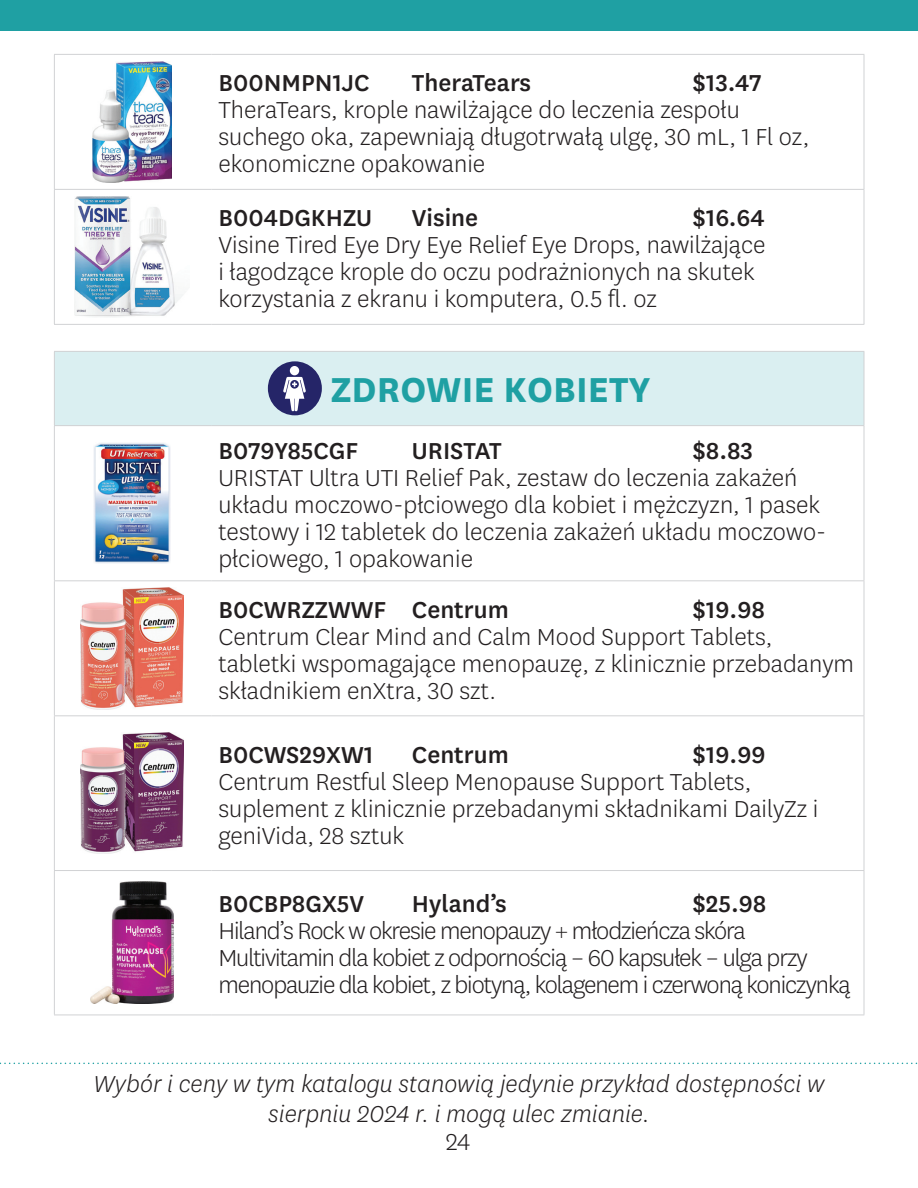
<style>
.page{position:relative;width:918px;height:1188px;background:#fff}
.page>*{position:absolute;margin:0;border:0;box-sizing:border-box;transform-origin:0 0}
.t1{font:700 40.5px "Centene Sans";color:#1fa0a3}
.t2{font:300 27px/27px "Centene Sans";color:#231f20}
.t3{font:300 27px/27px "Centene Sans";letter-spacing:-.04em;color:#231f20}
.t4{font:500 27px "Centene Sans";color:#231f20}
.t5{font:italic 300 27px/30px "Centene Sans";color:#231f20;text-align:center}
</style>
<div class="page">
<div style="left:0;top:0;width:918px;height:31px;background:#1fa0a3"></div>
<svg style="left:0;top:1063px;width:918px;height:1px"></svg>
<hr style="left:54px;top:54px;width:158px;height:1px;background:#d1d2d4">
<hr style="left:54px;top:55px;width:1px;height:134px;background:#d1d2d4">
<hr style="left:212px;top:54px;width:652px;height:1px;background:#d1d2d4">
<hr style="left:864px;top:55px;width:1px;height:134px;background:#d1d2d4">
<hr style="left:54px;top:189px;width:158px;height:1px;background:#d1d2d4">
<hr style="left:54px;top:190px;width:1px;height:134px;background:#d1d2d4">
<hr style="left:212px;top:189px;width:652px;height:1px;background:#d1d2d4">
<hr style="left:864px;top:190px;width:1px;height:134px;background:#d1d2d4">
<hr style="left:54px;top:324px;width:158px;height:1px;background:#d1d2d4">
<hr style="left:212px;top:324px;width:652px;height:1px;background:#d1d2d4">
<img style="left:92px;top:61px;width:80px;height:122px">
<img style="left:74px;top:196px;width:109px;height:121px">
<div style="left:54px;top:351px;width:810px;height:75px;background:#daeff1"></div>
<hr style="left:864px;top:352px;width:1px;height:73px;background:#d1d2d4">
<hr style="left:54px;top:351px;width:158px;height:1px;background:#d1d2d4">
<hr style="left:54px;top:352px;width:1px;height:73px;background:#d1d2d4">
<hr style="left:212px;top:351px;width:652px;height:1px;background:#d1d2d4">
<hr style="left:54px;top:425px;width:158px;height:1px;background:#d1d2d4">
<hr style="left:54px;top:426px;width:1px;height:154px;background:#d1d2d4">
<hr style="left:212px;top:425px;width:652px;height:1px;background:#d1d2d4">
<hr style="left:864px;top:426px;width:1px;height:154px;background:#d1d2d4">
<hr style="left:54px;top:580px;width:158px;height:1px;background:#d1d2d4">
<hr style="left:54px;top:581px;width:1px;height:134px;background:#d1d2d4">
<hr style="left:212px;top:580px;width:652px;height:1px;background:#d1d2d4">
<hr style="left:864px;top:581px;width:1px;height:134px;background:#d1d2d4">
<hr style="left:54px;top:715px;width:158px;height:1px;background:#d1d2d4">
<hr style="left:54px;top:716px;width:1px;height:154px;background:#d1d2d4">
<hr style="left:212px;top:715px;width:652px;height:1px;background:#d1d2d4">
<hr style="left:864px;top:716px;width:1px;height:154px;background:#d1d2d4">
<hr style="left:54px;top:870px;width:158px;height:1px;background:#d1d2d4">
<hr style="left:54px;top:871px;width:1px;height:144px;background:#d1d2d4">
<hr style="left:212px;top:870px;width:652px;height:1px;background:#d1d2d4">
<hr style="left:864px;top:871px;width:1px;height:144px;background:#d1d2d4">
<hr style="left:54px;top:1015px;width:158px;height:1px;background:#d1d2d4">
<hr style="left:212px;top:1015px;width:652px;height:1px;background:#d1d2d4">
<div style="left:268px;top:361px;width:54px;height:54px;background:#252568;border-radius:50%"></div>
<svg style="left:283px;top:377px;width:23px;height:34px"></svg>
<div style="left:290px;top:366px;width:9px;height:9px;background:#fff;border-radius:50%"></div>
<img style="left:93px;top:443px;width:78px;height:121px">
<img style="left:81px;top:588px;width:102px;height:121px">
<img style="left:81px;top:732px;width:102px;height:122px">
<img style="left:91px;top:882px;width:82px;height:121px">
<p class="t4" style="left:218px;top:65px;width:153px">B00NMPN1JC</p>
<p class="t4" style="left:412px;top:65px;width:121px">TheraTears</p>
<p class="t4" style="left:692px;top:65px;width:71px">$13.47</p>
<p class="t2" style="left:218px;top:96px;width:593px">TheraTears, krople nawilżające do leczenia zespołu suchego oka, zapewniają długotrwałą ulgę, 30 mL, 1 Fl oz, ekonomiczne opakowanie</p>
<p class="t4" style="left:218px;top:200px;width:155px">B004DGKHZU</p>
<p class="t4" style="left:412px;top:200px;width:68px">Visine</p>
<p class="t4" style="left:692px;top:200px;width:74px">$16.64</p>
<p class="t2" style="left:218px;top:231px;width:549px">Visine Tired Eye Dry Eye Relief Eye Drops, nawilżające i łagodzące krople do oczu podrażnionych na skutek korzystania z ekranu i komputera, 0.5 fl. oz</p>
<h2 class="t1" style="left:331px;top:361px;width:321px">ZDROWIE KOBIETY</h2>
<p class="t4" style="left:218px;top:433px;width:141px">B079Y85CGF</p>
<p class="t4" style="left:412px;top:433px;width:91px">URISTAT</p>
<p class="t4" style="left:692px;top:433px;width:62px">$8.83</p>
<p class="t2" style="left:218px;top:464px;width:609px">URISTAT Ultra UTI Relief Pak, zestaw do leczenia zakażeń układu moczowo-płciowego dla kobiet i mężczyzn, 1 pasek testowy i 12 tabletek do leczenia zakażeń układu moczowo&shy;płciowego, 1 opakowanie</p>
<p class="t4" style="left:218px;top:591px;width:169px">B0CWRZZWWF</p>
<p class="t4" style="left:412px;top:591px;width:98px">Centrum</p>
<p class="t4" style="left:692px;top:591px;width:74px">$19.98</p>
<p class="t2" style="left:218px;top:622px;width:637px">Centrum Clear Mind and Calm Mood Support Tablets, tabletki wspomagające menopauzę, z klinicznie przebadanym składnikiem enXtra, 30 szt.</p>
<p class="t4" style="left:218px;top:736px;width:156px">B0CWS29XW1</p>
<p class="t4" style="left:412px;top:736px;width:98px">Centrum</p>
<p class="t4" style="left:692px;top:736px;width:75px">$19.99</p>
<p class="t2" style="left:218px;top:767px;width:601px">Centrum Restful Sleep Menopause Support Tablets, suplement z klinicznie przebadanymi składnikami DailyZz i geniVida, 28 sztuk</p>
<p class="t4" style="left:218px;top:886px;width:147px">B0CBP8GX5V</p>
<p class="t4" style="left:412px;top:886px;width:96px">Hyland’s</p>
<p class="t4" style="left:692px;top:886px;width:76px">$25.98</p>
<p class="t3" style="left:218px;top:917px;width:634px">Hiland’s Rock w okresie menopauzy + młodzieńcza skóra<br>Multivitamin dla kobiet z odpornością – 60 kapsułek – ulga przy menopauzie dla kobiet, z biotyną, kolagenem i czerwoną koniczynką</p>
<p class="t5" style="left:94px;top:1068px;width:732px">Wybór i ceny w tym katalogu stanowią jedynie przykład dostępności w sierpniu 2024 r. i mogą ulec zmianie.</p>
<p class="t2" style="left:446px;top:1127px;width:26px">24</p>
</div>
